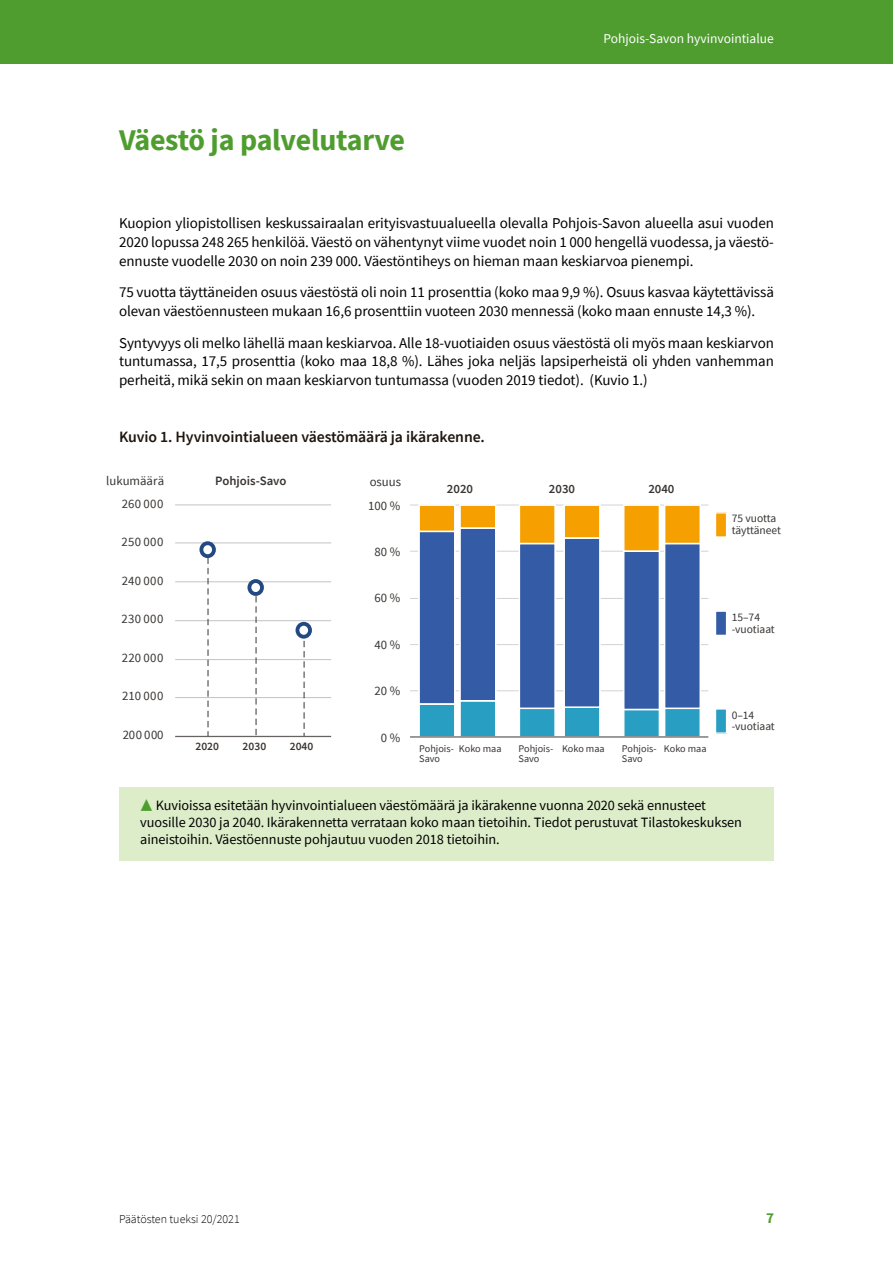
<style>
.page{position:relative;width:893px;height:1263px;background:#fff}
.page>*{position:absolute;margin:0;border:0;box-sizing:border-box;transform-origin:0 0}
.Otsikko_1{font:700 30px "Source Sans Pro";letter-spacing:-.01em;color:#4f9d2f}
.Kuvio_otsikkos{font:600 15.75px "Source Sans Pro";letter-spacing:-.005em;color:#1d160f}
.Leipis{font:15px/18.8px "Source Sans Pro";letter-spacing:-.005em;color:#000;text-align:justify}
.t1{font:700 15px "Source Sans Pro";color:#4f9d2f}
.teksti_kuvion_alla{font:14.25px/17.1px "Source Sans Pro";letter-spacing:-.005em;color:#000}
.t2{font:13.5px "Source Sans Pro";color:#fff}
.t3{font:12.75px "Source Sans Pro";color:#383532}
.t4{font:600 12.75px "Source Sans Pro";color:#383532}
.t5{font:300 12px "Source Sans Pro";color:#000}
.t6{font:11.55px/11.6px "Source Sans Pro";color:#383532}
.t7{font:600 11.55px "Source Sans Pro";color:#383532}
.t8{font:10.2px/10.2px "Source Sans Pro";color:#383532}
.s1{color:#4f9d2f}
</style>
<div class="page">
<div style="left:0;top:0;width:893px;height:64px;background:#4f9d2f"></div>
<hr style="left:175px;top:505px;width:156px;height:1px;background:#c3c2c6">
<hr style="left:175px;top:543px;width:156px;height:1px;background:#c3c2c6">
<hr style="left:175px;top:581px;width:156px;height:1px;background:#c3c2c6">
<hr style="left:175px;top:620px;width:156px;height:1px;background:#c3c2c6">
<hr style="left:175px;top:659px;width:156px;height:1px;background:#c3c2c6">
<hr style="left:175px;top:697px;width:156px;height:1px;background:#c3c2c6">
<hr style="left:175px;top:736px;width:156px;height:1px;background:#666362">
<svg style="left:205px;top:558px;width:5px;height:178px"></svg>
<svg style="left:253px;top:596px;width:5px;height:140px"></svg>
<svg style="left:301px;top:640px;width:5px;height:96px"></svg>
<div style="left:296px;top:622px;width:16px;height:17px;border:4px solid #234983;border-radius:50%"></div>
<div style="left:247px;top:579px;width:17px;height:17px;border:4px solid #234983;border-radius:50%"></div>
<div style="left:199px;top:541px;width:17px;height:17px;border:4px solid #234983;border-radius:50%"></div>
<hr style="left:410px;top:505px;width:298px;height:1px;background:#d3d3d3">
<hr style="left:410px;top:551px;width:298px;height:1px;background:#d3d3d3">
<hr style="left:410px;top:598px;width:298px;height:1px;background:#d3d3d3">
<hr style="left:410px;top:644px;width:298px;height:1px;background:#d3d3d3">
<hr style="left:410px;top:690px;width:298px;height:1px;background:#d3d3d3">
<svg style="left:419px;top:711px;width:281px;height:25px"></svg>
<svg style="left:418px;top:552px;width:284px;height:159px"></svg>
<svg style="left:418px;top:504px;width:284px;height:48px"></svg>
<hr style="left:410px;top:736px;width:298px;height:2px;background:#666362">
<div style="left:715px;top:513px;width:11px;height:24px;background:#f69f00"></div>
<div style="left:715px;top:512px;width:12px;height:26px;border:1px solid #fff"></div>
<div style="left:715px;top:611px;width:11px;height:24px;background:#335ba6"></div>
<div style="left:715px;top:610px;width:12px;height:26px;border:1px solid #fff"></div>
<div style="left:715px;top:709px;width:11px;height:24px;background:#299ec3"></div>
<div style="left:715px;top:708px;width:12px;height:26px;border:1px solid #fff"></div>
<div style="left:119px;top:787px;width:655px;height:74px;background:#ddedca"></div>
<h1 class="Otsikko_1" style="left:119px;top:120px;width:288px">Väestö ja palvelutarve</h1>
<p class="t2" style="left:603px;top:30px;width:172px">Pohjois-Savon hyvinvointialue</p>
<p class="Leipis" style="left:119px;top:214px;width:656px">Kuopion yliopistollisen keskussairaalan erityisvastuualueella olevalla Pohjois-Savon alueella asui vuoden 2020 lopussa 248 265 henkilöä. Väestö on vähentynyt viime vuodet noin 1 000 hengellä vuodessa, ja väestö&shy;ennuste vuodelle 2030 on noin 239 000. Väestöntiheys on hieman maan keskiarvoa pienempi.</p>
<p class="Leipis" style="left:119px;top:283px;width:656px">75 vuotta täyttäneiden osuus väestöstä oli noin 11 prosenttia (koko maa 9,9 %). Osuus kasvaa käytettävissä olevan väestöennusteen mukaan 16,6 prosenttiin vuoteen 2030 mennessä (koko maan ennuste 14,3 %).</p>
<p class="Leipis" style="left:119px;top:333px;width:656px">Syntyvyys oli melko lähellä maan keskiarvoa. Alle 18-vuotiaiden osuus väestöstä oli myös maan keskiarvon tuntumassa, 17,5 prosenttia (koko maa 18,8 %). Lähes joka neljäs lapsiperheistä oli yhden vanhemman perheitä, mikä sekin on maan keskiarvon tuntumassa (vuoden 2019 tiedot). (Kuvio 1.)</p>
<p class="Kuvio_otsikkos" style="left:119px;top:427px;width:367px">Kuvio 1. Hyvinvointialueen väestömäärä ja ikärakenne.</p>
<p class="t3" style="left:106px;top:472px;width:59px">lukumäärä</p>
<p class="t4" style="left:215px;top:472px;width:73px">Pohjois-Savo</p>
<p class="t3" style="left:122px;top:495px;width:43px">260 000</p>
<p class="t3" style="left:122px;top:534px;width:43px">250 000</p>
<p class="t3" style="left:122px;top:572px;width:43px">240 000</p>
<p class="t3" style="left:122px;top:611px;width:43px">230 000</p>
<p class="t3" style="left:122px;top:649px;width:43px">220 000</p>
<p class="t3" style="left:122px;top:688px;width:43px">210 000</p>
<p class="t3" style="left:370px;top:473px;width:33px">osuus</p>
<p class="t3" style="left:368px;top:497px;width:34px">100 %</p>
<p class="t3" style="left:374px;top:543px;width:27px">80 %</p>
<p class="t3" style="left:374px;top:590px;width:27px">60 %</p>
<p class="t3" style="left:374px;top:636px;width:27px">40 %</p>
<p class="t3" style="left:374px;top:683px;width:27px">20 %</p>
<p class="t4" style="left:447px;top:480px;width:28px">2020</p>
<p class="t4" style="left:549px;top:480px;width:28px">2030</p>
<p class="t4" style="left:648px;top:480px;width:28px">2040</p>
<p class="t6" style="left:732px;top:513px;width:51px">75 vuotta täyttäneet</p>
<p class="t6" style="left:732px;top:612px;width:45px">15–74 -vuotiaat</p>
<p class="t6" style="left:732px;top:709px;width:45px">0–14 -vuotiaat</p>
<p class="t3" style="left:123px;top:726px;width:42px">200 000</p>
<p class="t3" style="left:381px;top:729px;width:21px">0 %</p>
<p class="t7" style="left:196px;top:739px;width:25px">2020</p>
<p class="t7" style="left:243px;top:739px;width:25px">2030</p>
<p class="t7" style="left:290px;top:739px;width:25px">2040</p>
<p class="t8" style="left:519px;top:743px;width:36px">Pohjois-<br>Savo</p>
<p class="t8" style="left:622px;top:743px;width:36px">Pohjois-<br>Savo</p>
<p class="teksti_kuvion_alla" style="left:140px;top:797px;width:603px"><span class="s1">▲</span> Kuvioissa esitetään hyvinvointialueen väestömäärä ja ikärakenne vuonna 2020 sekä ennusteet vuosille 2030 ja 2040. Ikärakennetta verrataan koko maan tietoihin. Tiedot perustuvat Tilastokeskuksen aineistoihin. Väestöennuste pohjautuu vuoden 2018 tietoihin.</p>
<p class="t8" style="left:419px;top:743px;width:36px">Pohjois-<br>Savo</p>
<p class="t8" style="left:459px;top:743px;width:44px">Koko maa</p>
<p class="t8" style="left:562px;top:743px;width:44px">Koko maa</p>
<p class="t8" style="left:664px;top:743px;width:44px">Koko maa</p>
<p class="t5" style="left:119px;top:1211px;width:122px">Päätösten tueksi 20/2021</p>
<p class="t1" style="left:766px;top:1208px;width:9px">7</p>
</div>
